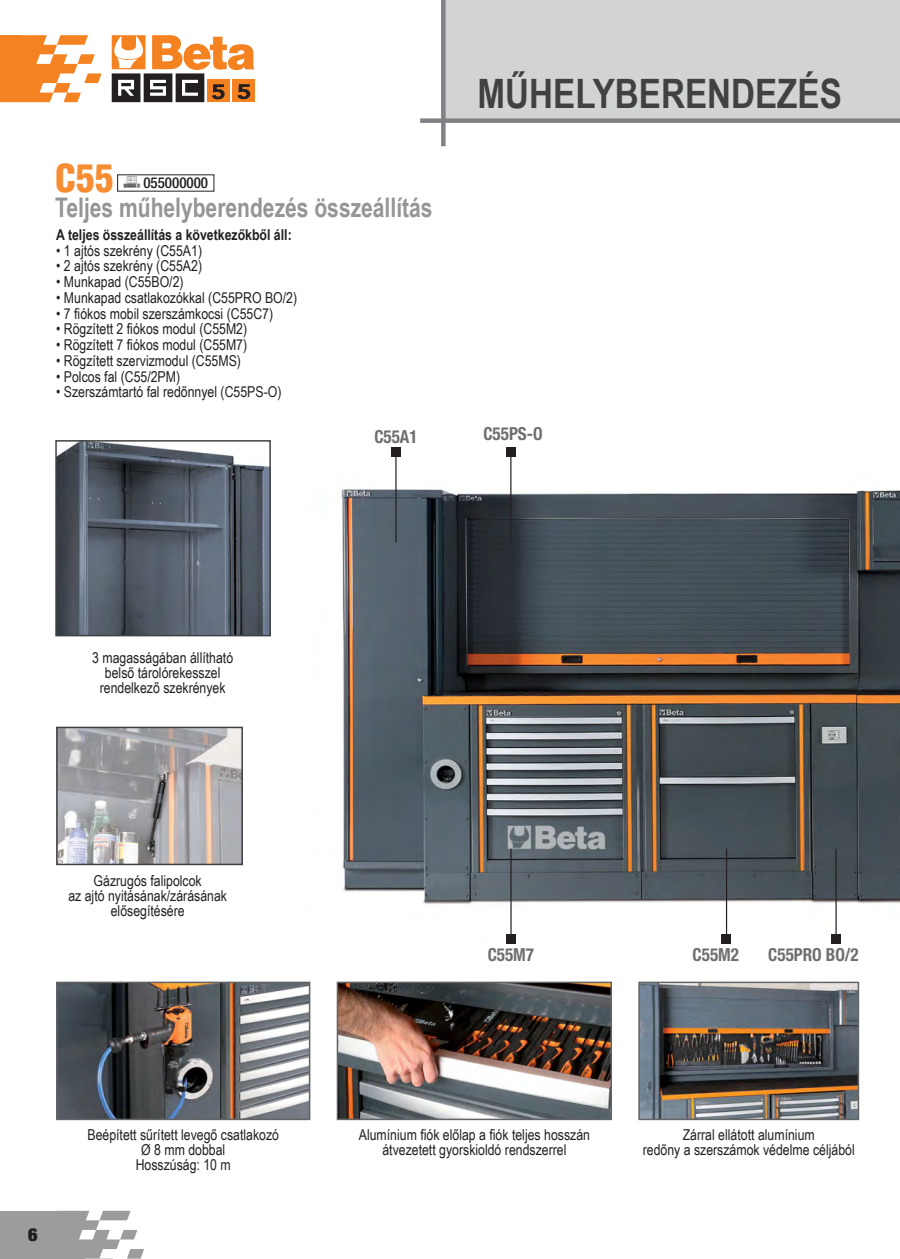
<style>
.page{position:relative;width:900px;height:1259px;background:#fff}
.page>*{position:absolute;margin:0;border:0;box-sizing:border-box;transform-origin:0 0}
.t1{font:700 40.5px "Arial Beta Narrow";color:#414143}
.t2{font:900 condensed 37.5px "Helvetica LT Std";color:#f78d33}
.t3{font:700 27px "Arial Beta Narrow";color:#939597;scale:.95 1}
.t4{font:700 condensed 18px "Helvetica Neue LT Std";color:#6d6f71;scale:.95 1}
.t5{font:900 condensed 18px "Helvetica Neue LT Std";color:#231f20}
.t6{font:15px "Arial Beta Narrow";color:#231f20}
.t7{font:700 15px "Arial Beta Narrow";color:#231f20}
.t8{font:500 condensed 15px "Helvetica Neue LT Std";color:#231f20}
</style>
<div class="page">
<div style="left:0;top:1210px;width:64px;height:48px;background:#9c9c9c"></div>
<svg style="left:33px;top:1210px;width:111px;height:48px"></svg>
<div style="left:441px;top:0;width:458px;height:121px;background:#d1d3d4"></div>
<hr style="left:441px;top:0;width:4px;height:146px;background:#808285">
<div style="left:420px;top:118px;width:479px;height:5px;background:#808285"></div>
<svg style="left:0;top:35px;width:102px;height:67px"></svg>
<img style="left:58px;top:443px;width:210px;height:190px">
<div style="left:55px;top:440px;width:216px;height:196px;border:2px solid #414042"></div>
<img style="left:341px;top:473px;width:558px;height:469px">
<hr style="left:395px;top:449px;width:1px;height:93px;background:#231f20">
<div style="left:391px;top:447px;width:9px;height:9px;background:#231f20"></div>
<hr style="left:510px;top:449px;width:1px;height:93px;background:#231f20">
<div style="left:506px;top:447px;width:9px;height:9px;background:#231f20"></div>
<hr style="left:510px;top:848px;width:1px;height:94px;background:#231f20">
<div style="left:506px;top:934px;width:9px;height:9px;background:#231f20"></div>
<hr style="left:725px;top:848px;width:2px;height:94px;background:#231f20">
<div style="left:722px;top:934px;width:9px;height:9px;background:#231f20"></div>
<hr style="left:835px;top:848px;width:1px;height:94px;background:#231f20">
<div style="left:831px;top:934px;width:9px;height:9px;background:#231f20"></div>
<svg style="left:112px;top:35px;width:143px;height:67px"></svg>
<img style="left:339px;top:984px;width:270px;height:133px">
<div style="left:336px;top:981px;width:276px;height:139px;border:2px solid #636466"></div>
<img style="left:641px;top:984px;width:215px;height:133px">
<div style="left:638px;top:981px;width:221px;height:139px;border:2px solid #636466"></div>
<img style="left:59px;top:984px;width:248px;height:133px">
<div style="left:56px;top:981px;width:254px;height:139px;border:2px solid #636466"></div>
<img style="left:59px;top:729px;width:181px;height:133px">
<div style="left:56px;top:726px;width:187px;height:139px;border:2px solid #414042"></div>
<p class="t2" style="left:55px;top:154px;width:60px">C55</p>
<p class="t3" style="left:55px;top:187px;width:399px">Teljes műhelyberendezés összeállítás</p>
<p class="t7" style="left:56px;top:223px;width:237px">A teljes összeállítás a következőkből áll:</p>
<p class="t6" style="left:56px;top:239px;width:147px">• 1 ajtós szekrény (C55A1)</p>
<p class="t6" style="left:56px;top:255px;width:147px">• 2 ajtós szekrény (C55A2)</p>
<p class="t6" style="left:56px;top:271px;width:129px">• Munkapad (C55BO/2)</p>
<p class="t6" style="left:56px;top:287px;width:242px">• Munkapad csatlakozókkal (C55PRO BO/2)</p>
<p class="t6" style="left:56px;top:302px;width:218px">• 7 fiókos mobil szerszámkocsi (C55C7)</p>
<p class="t6" style="left:56px;top:318px;width:192px">• Rögzített 2 fiókos modul (C55M2)</p>
<p class="t6" style="left:56px;top:334px;width:192px">• Rögzített 7 fiókos modul (C55M7)</p>
<p class="t6" style="left:56px;top:350px;width:186px">• Rögzített szervizmodul (C55MS)</p>
<p class="t6" style="left:56px;top:365px;width:125px">• Polcos fal (C55/2PM)</p>
<p class="t6" style="left:56px;top:381px;width:227px">• Szerszámtartó fal redőnnyel (C55PS-O)</p>
<p class="t8" style="left:143px;top:174px;width:66px">055000000</p>
<p class="t4" style="left:374px;top:425px;width:47px">C55A1</p>
<p class="t1" style="left:477px;top:63px;width:366px">MŰHELYBERENDEZÉS</p>
<p class="t4" style="left:483px;top:423px;width:64px">C55PS-O</p>
<p class="t6" style="left:92px;top:646px;width:142px">3 magasságában állítható</p>
<p class="t6" style="left:105px;top:661px;width:117px">belső tárolórekesszel</p>
<p class="t6" style="left:100px;top:676px;width:127px">rendelkező szekrények</p>
<p class="t6" style="left:94px;top:869px;width:110px">Gázrugós falipolcok</p>
<p class="t6" style="left:68px;top:884px;width:160px">az ajtó nyitásának/zárásának</p>
<p class="t6" style="left:111px;top:899px;width:75px">elősegítésére</p>
<p class="t5" style="left:28px;top:1223px;width:11px">6</p>
<p class="t6" style="left:87px;top:1123px;width:193px">Beépített sűrített levegő csatlakozó</p>
<p class="t6" style="left:141px;top:1138px;width:86px">Ø 8 mm dobbal</p>
<p class="t6" style="left:136px;top:1153px;width:97px">Hosszúság: 10 m</p>
<p class="t4" style="left:487px;top:943px;width:50px">C55M7</p>
<p class="t4" style="left:692px;top:943px;width:50px">C55M2</p>
<p class="t4" style="left:768px;top:943px;width:97px">C55PRO BO/2</p>
<p class="t6" style="left:359px;top:1123px;width:233px">Alumínium fiók előlap a fiók teljes hosszán</p>
<p class="t6" style="left:382px;top:1138px;width:185px">átvezetett gyorskioldó rendszerrel</p>
<p class="t6" style="left:682px;top:1123px;width:133px">Zárral ellátott alumínium</p>
<p class="t6" style="left:642px;top:1138px;width:213px">redőny a szerszámok védelme céljából</p>
</div>
